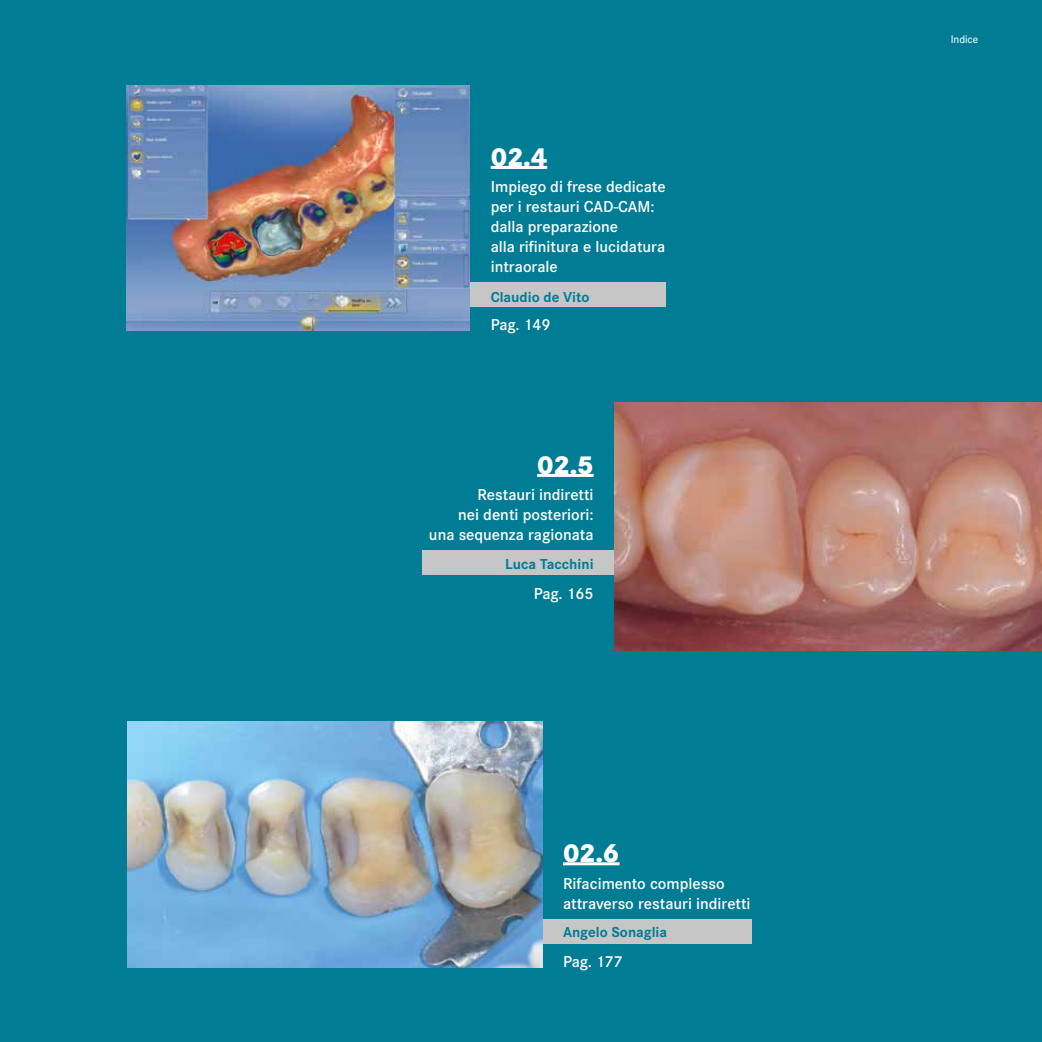
<style>
.page{position:relative;width:1042px;height:1042px;background:#007c95}
.page>*{position:absolute;margin:0;border:0;box-sizing:border-box;transform-origin:0 0}
.t1{font:800 27px "Corporate SOT";color:#fff}
.t2{font:600 16.5px/19.8px "Corporate SOT";color:#fff}
.t3{font:700 15px "Corporate SOT";color:#007c95}
.t4{font:500 11.25px "Corporate SOT";letter-spacing:-.01em;color:#fff}
</style>
<div class="page">
<div style="left:423px;top:550px;width:199px;height:25px;background:#c6c6c6"></div>
<hr style="left:537px;top:474px;width:57px;height:3px;background:#fff">
<img style="left:615px;top:402px;width:427px;height:248px">
<div style="left:452px;top:919px;width:300px;height:25px;background:#c6c6c6"></div>
<hr style="left:563px;top:862px;width:56px;height:3px;background:#fff">
<img style="left:128px;top:721px;width:414px;height:246px">
<div style="left:428px;top:282px;width:237px;height:25px;background:#c6c6c6"></div>
<hr style="left:491px;top:166px;width:56px;height:3px;background:#fff">
<img style="left:127px;top:85px;width:342px;height:245px">
<h1 class="t1" style="left:491px;top:141px;width:58px">02.4</h1>
<p class="t2" style="left:491px;top:176px;width:176px">Impiego di frese dedicate per i restauri CAD-CAM: dalla preparazione<br>alla rifinitura e lucidatura intraorale</p>
<p class="t3" style="left:491px;top:285px;width:100px">Claudio de Vito</p>
<p class="t2" style="left:491px;top:314px;width:61px">Pag. 149</p>
<h1 class="t1" style="left:537px;top:449px;width:58px">02.5</h1>
<p class="t2" style="left:429px;top:484px;width:166px;text-align:right">Restauri indiretti<br>nei denti posteriori: una sequenza ragionata</p>
<p class="t3" style="left:505px;top:552px;width:90px">Luca Tacchini</p>
<p class="t2" style="left:534px;top:582px;width:61px">Pag. 165</p>
<h1 class="t1" style="left:563px;top:837px;width:58px">02.6</h1>
<p class="t2" style="left:563px;top:872px;width:189px">Rifacimento complesso attraverso restauri indiretti</p>
<p class="t3" style="left:563px;top:920px;width:106px">Angelo Sonaglia</p>
<p class="t2" style="left:563px;top:951px;width:61px">Pag. 177</p>
<p class="t4" style="left:951px;top:32px;width:29px">Indice</p>
</div>
